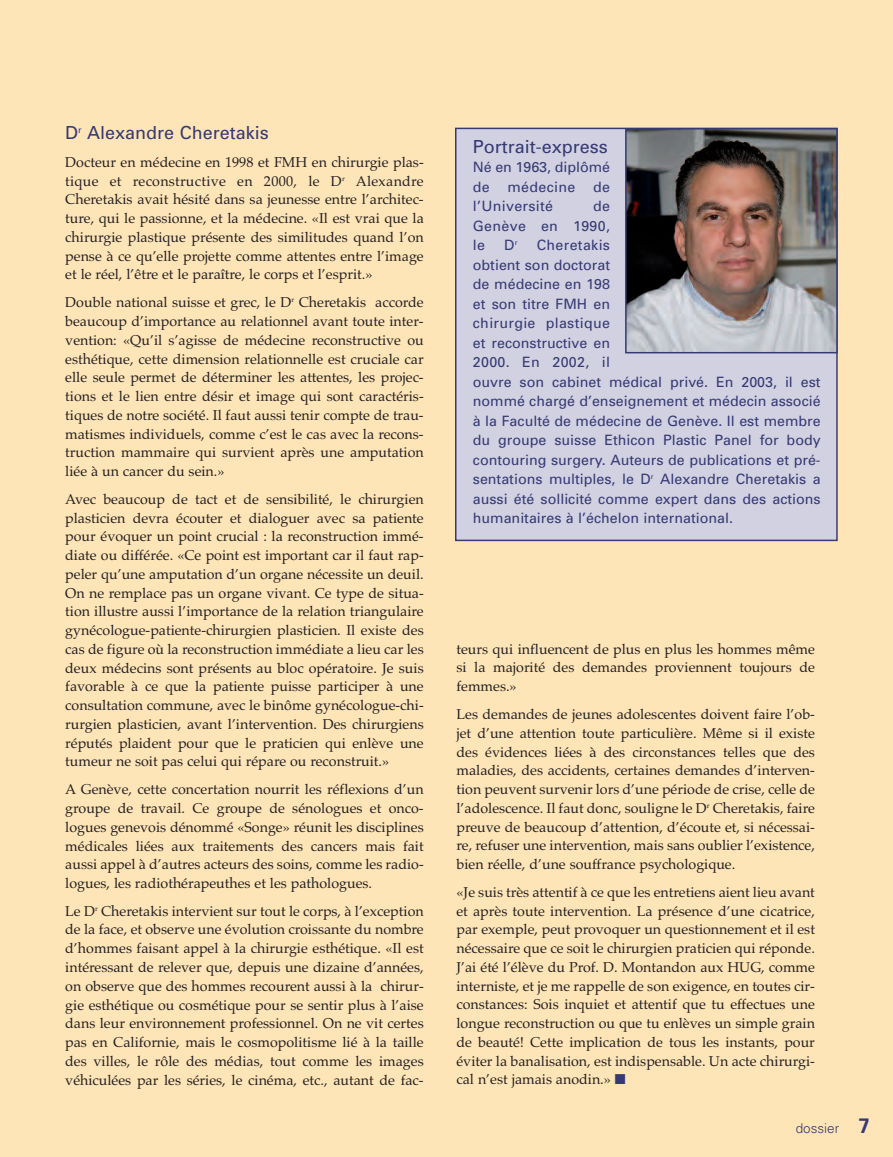
<style>
.page{position:relative;width:893px;height:1157px;background:#fee5b8}
.page>*{position:absolute;margin:0;border:0;box-sizing:border-box;transform-origin:0 0}
.t1{font:18px "Univers";color:#363a74}
.t2{font:14.25px/18.8px "Palatino";color:#231f20;text-align:justify}
.t3{font:14.25px/19.5px "Univers";color:#363a74;text-align:justify}
.t4{font:300 13.5px "Univers";color:#363a74}
.s1{color:#363a74}
.s2{font-weight:700;font-size:21px}
</style>
<div class="page">
<div style="left:456px;top:129px;width:380px;height:410px;background:#d2d1e2"></div>
<div style="left:455px;top:128px;width:383px;height:413px;border:2px solid #363a74"></div>
<img style="left:628px;top:131px;width:207px;height:219px">
<div style="left:625px;top:128px;width:213px;height:225px;border:2px solid #363a74"></div>
<p class="t1" style="left:65px;top:126px;width:205px">D<sup>r</sup> Alexandre Cheretakis</p>
<p class="t2" style="left:65px;top:153px;width:360px">Docteur en médecine en 1998 et FMH en chirurgie plas&shy;tique et reconstructive en 2000, le D<sup>r</sup> Alexandre Cheretakis avait hésité dans sa jeunesse entre l’architec&shy;ture, qui le passionne, et la médecine. «Il est vrai que la chirurgie plastique présente des similitudes quand l’on pense à ce qu’elle projette comme attentes entre l’image et le réel, l’être et le paraître, le corps et l’esprit.»</p>
<p class="t2" style="left:65px;top:293px;width:360px">Double national suisse et grec, le D<sup>r</sup> Cheretakis accorde beaucoup d’importance au relationnel avant toute inter&shy;vention: «Qu’il s’agisse de médecine reconstructive ou esthétique, cette dimension relationnelle est cruciale car elle seule permet de déterminer les attentes, les projec&shy;tions et le lien entre désir et image qui sont caractéris&shy;tiques de notre société. Il faut aussi tenir compte de trau&shy;matismes individuels, comme c’est le cas avec la recons&shy;truction mammaire qui survient après une amputation liée à un cancer du sein.»</p>
<p class="t2" style="left:65px;top:489px;width:360px">Avec beaucoup de tact et de sensibilité, le chirurgien plasticien devra écouter et dialoguer avec sa patiente pour évoquer un point crucial : la reconstruction immé&shy;diate ou différée. «Ce point est important car il faut rap&shy;peler qu’une amputation d’un organe nécessite un deuil.<br>On ne remplace pas un organe vivant. Ce type de situa&shy;tion illustre aussi l’importance de la relation triangulaire gynécologue-patiente-chirurgien plasticien. Il existe des cas de figure où la reconstruction immédiate a lieu car les deux médecins sont présents au bloc opératoire. Je suis favorable à ce que la patiente puisse participer à une consultation commune, avec le binôme gynécologue-chi&shy;rurgien plasticien, avant l’intervention. Des chirurgiens réputés plaident pour que le praticien qui enlève une tumeur ne soit pas celui qui répare ou reconstruit.»</p>
<p class="t2" style="left:65px;top:780px;width:360px">A Genève, cette concertation nourrit les réflexions d’un groupe de travail. Ce groupe de sénologues et onco&shy;logues genevois dénommé «Songe» réunit les disciplines médicales liées aux traitements des cancers mais fait aussi appel à d’autres acteurs des soins, comme les radio&shy;logues, les radiothérapeuthes et les pathologues.</p>
<p class="t2" style="left:65px;top:901px;width:360px">Le D<sup>r</sup> Cheretakis intervient sur tout le corps, à l’exception de la face, et observe une évolution croissante du nombre d’hommes faisant appel à la chirurgie esthétique. «Il est intéressant de relever que, depuis une dizaine d’années, on observe que des hommes recourent aussi à la chirur&shy;gie esthétique ou cosmétique pour se sentir plus à l’aise dans leur environnement professionnel. On ne vit certes pas en Californie, mais le cosmopolitisme lié à la taille des villes, le rôle des médias, tout comme les images véhiculées par les séries, le cinéma, etc., autant de fac-</p>
<p class="t1" style="left:473px;top:140px;width:136px">Portrait-express</p>
<p class="t3" style="left:473px;top:159px;width:139px">Né en 1963, diplômé de médecine de l’Université</p>
<p class="t3" style="left:473px;top:198px;width:139px;text-indent:120px">de Genève en 1990, le</p>
<p class="t3" style="left:473px;top:237px;width:349px;text-align:left;text-indent:64px">Cheretakis<br>obtient son doctorat<br>de médecine en 198<br>et son titre FMH en<br>chirurgie plastique<br>et reconstructive en<br>2000. En 2002, il<br>ouvre son cabinet médical privé. En 2003, il est nommé chargé d’enseignement et médecin associé à la Faculté de médecine de Genève. Il est membre du groupe suisse Ethicon Plastic Panel for body contouring surgery. Auteurs de publications et pré&shy;sentations multiples, le D<sup>r</sup> Alexandre Cheretakis a aussi été sollicité comme expert dans des actions humanitaires à l’échelon international.</p>
<p class="t3" style="left:504px;top:237px;width:15px">D<sup>r</sup></p>
<p class="t2" style="left:456px;top:639px;width:360px">teurs qui influencent de plus en plus les hommes même si la majorité des demandes proviennent toujours de femmes.»</p>
<p class="t2" style="left:456px;top:704px;width:360px">Les demandes de jeunes adolescentes doivent faire l’ob&shy;jet d’une attention toute particulière. Même si il existe des évidences liées à des circonstances telles que des maladies, des accidents, certaines demandes d’interven&shy;tion peuvent survenir lors d’une période de crise, celle de l’adolescence. Il faut donc, souligne le D<sup>r</sup> Cheretakis, faire preuve de beaucoup d’attention, d’écoute et, si nécessai&shy;re, refuser une intervention, mais sans oublier l’existence, bien réelle, d’une souffrance psychologique.</p>
<p class="t2" style="left:456px;top:882px;width:360px">«Je suis très attentif à ce que les entretiens aient lieu avant et après toute intervention. La présence d’une cicatrice, par exemple, peut provoquer un questionnement et il est nécessaire que ce soit le chirurgien praticien qui réponde.<br>J’ai été l’élève du Prof. D. Montandon aux HUG, comme interniste, et je me rappelle de son exigence, en toutes cir&shy;constances: Sois inquiet et attentif que tu effectues une longue reconstruction ou que tu enlèves un simple grain de beauté! Cette implication de tous les instants, pour éviter la banalisation, est indispensable. Un acte chirurgi&shy;cal n’est jamais anodin.» <span class="s1">■</span></p>
<p class="t4" style="left:796px;top:1123px;width:76px">dossier <span class="s2">7</span></p>
</div>
